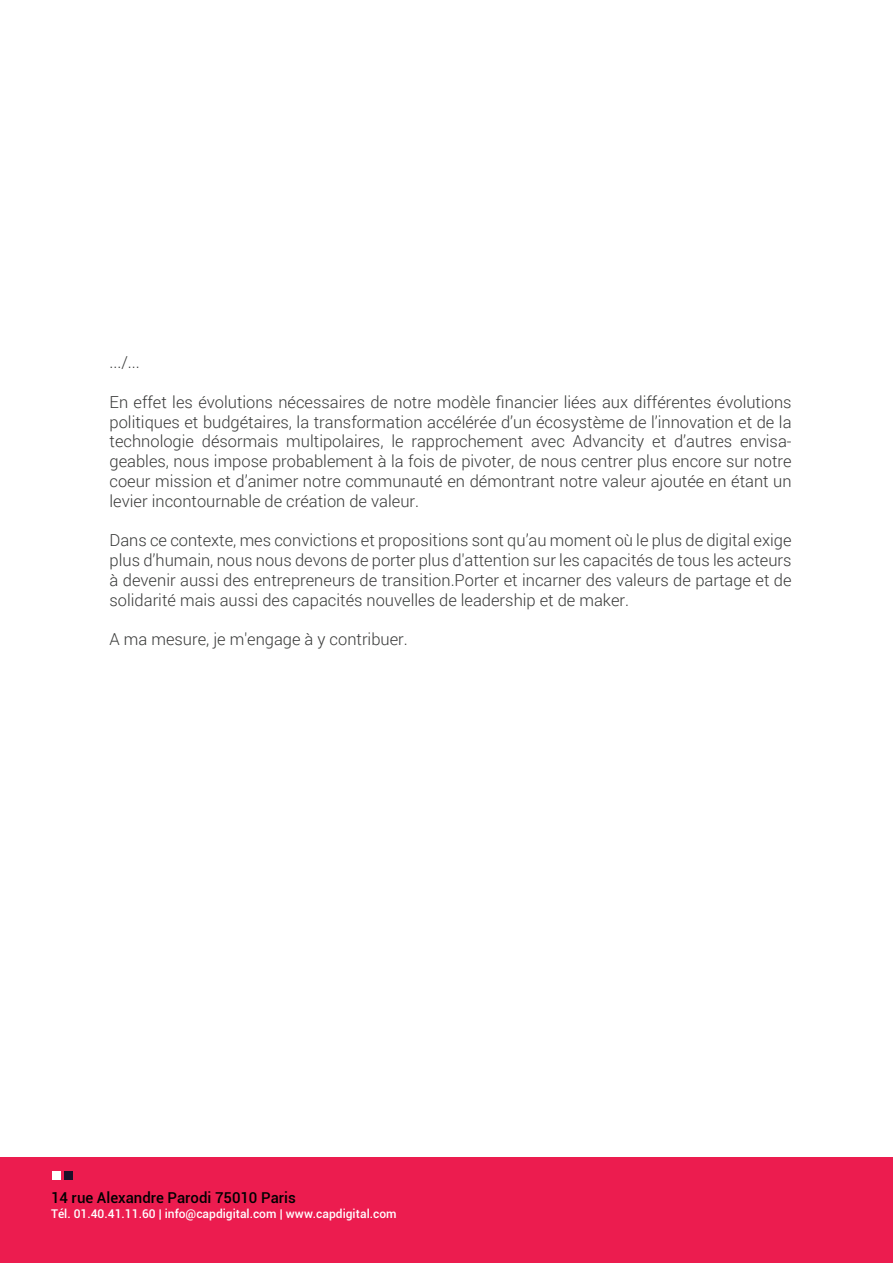
<style>
.page{position:relative;width:893px;height:1263px;background:#fff}
.page>*{position:absolute;margin:0;border:0;box-sizing:border-box;transform-origin:0 0}
.t1{font:300 16.5px/19.8px "Roboto";color:#383938;text-align:justify}
.t2{font:500 15px "Roboto";color:#000}
.t3{font:500 12px "Roboto";color:#fff}
</style>
<div class="page">
<div style="left:0;top:1158px;width:893px;height:105px;background:#ec1c4f"></div>
<div style="left:52px;top:1171px;width:9px;height:9px;background:#fff"></div>
<div style="left:64px;top:1171px;width:9px;height:9px;background:#1b1029"></div>
<p class="t1" style="left:110px;top:352px;width:32px">.../...</p>
<p class="t1" style="left:110px;top:391px;width:684px">En effet les évolutions nécessaires de notre modèle financier liées aux différentes évolutions politiques et budgétaires, la transformation accélérée d’un écosystème de l’innovation et de la technologie désormais multipolaires, le rapprochement avec Advancity et d’autres envisa&shy;geables, nous impose probablement à la fois de pivoter, de nous centrer plus encore sur notre coeur mission et d’animer notre communauté en démontrant notre valeur ajoutée en étant un levier incontournable de création de valeur.</p>
<p class="t1" style="left:110px;top:530px;width:683px">Dans ce contexte, mes convictions et propositions sont qu’au moment où le plus de digital exige plus d’humain, nous nous devons de porter plus d'attention sur les capacités de tous les acteurs à devenir aussi des entrepreneurs de transition.Porter et incarner des valeurs de partage et de solidarité mais aussi des capacités nouvelles de leadership et de maker.</p>
<p class="t1" style="left:110px;top:629px;width:300px">A ma mesure, je m'engage à y contribuer.</p>
<p class="t2" style="left:51px;top:1187px;width:246px">14 rue Alexandre Parodi 75010 Paris</p>
<p class="t3" style="left:51px;top:1205px;width:347px">Tél. 01.40.41.11.60 | info@capdigital.com | www.capdigital.com</p>
</div>
